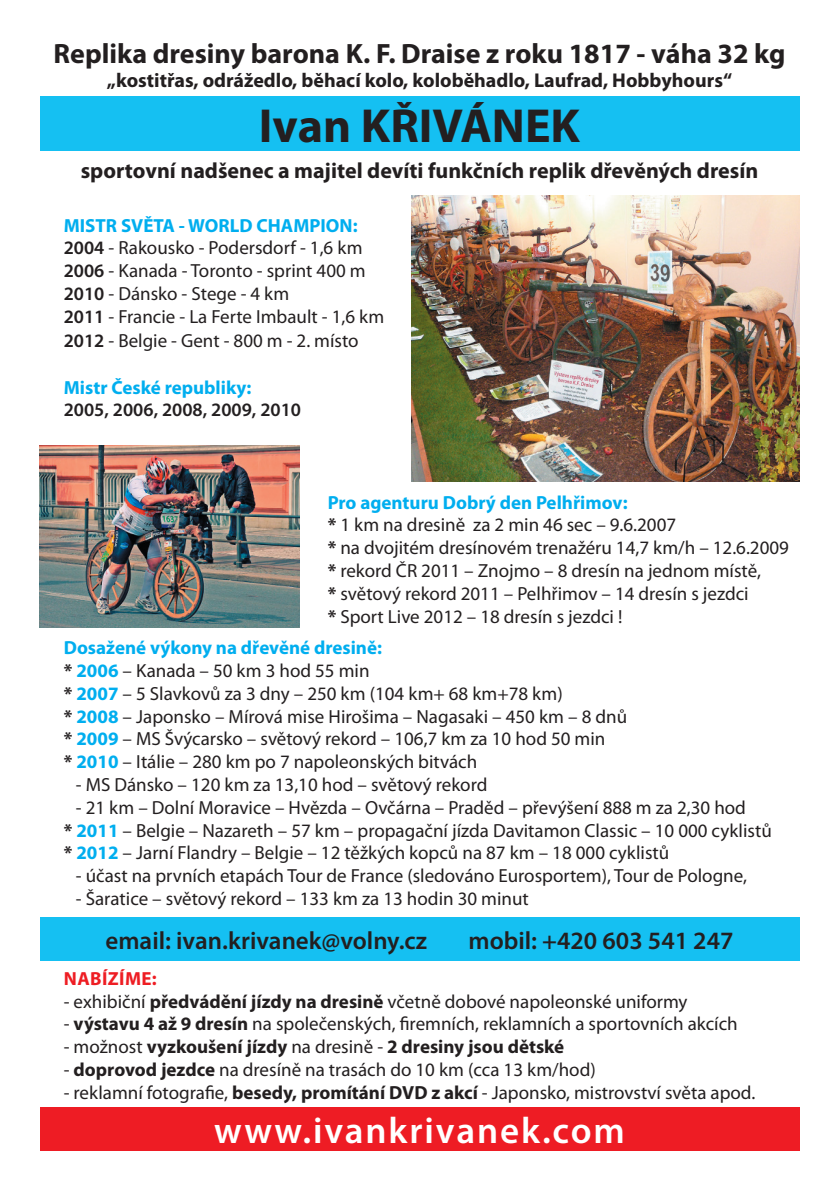
<style>
.page{position:relative;width:840px;height:1190px;background:#fff}
.page>*{position:absolute;margin:0;border:0;box-sizing:border-box;transform-origin:0 0}
.t1{font:700 48px "Myriad Pro";color:#231f20}
.t2{font:600 37px "Myriad Pro";letter-spacing:.05em;color:#fff}
.t3{font:700 28px "Myriad Pro";color:#231f20}
.t4{font:600 25px "Myriad Pro";color:#231f20}
.t5{font:700 22px "Myriad Pro";color:#231f20}
.t6{font:700 20px "Myriad Pro";color:#231f20}
.t7{font:19px/22.8px "Myriad Pro";color:#231f20}
.t8{font:700 19px "Myriad Pro";color:#231f20}
.t9{font:600 19px "Myriad Pro";color:#231f20}
.t10{font:700 19px "Myriad Pro";color:#00aeef}
.t11{font:700 19px "Myriad Pro";letter-spacing:.02em;color:#ee1d23}
.s1{font-weight:700;color:#00aeef}
.s2{font-weight:600}
.s3{font-weight:700}
.s4{font-weight:400}
</style>
<div class="page">
<div style="left:40px;top:1108px;width:759px;height:43px;background:#ee1c24"></div>
<div style="left:40px;top:96px;width:759px;height:55px;background:#15c0f2"></div>
<div style="left:40px;top:917px;width:759px;height:43px;background:#15c0f2"></div>
<img style="left:40px;top:446px;width:259px;height:181px">
<img style="left:411px;top:195px;width:388px;height:286px">
<h3 class="t3" style="left:54px;top:43px;width:733px">Replika dresiny barona K. F. Draise z roku 1817 - váha 32 kg</h3>
<p class="t6" style="left:107px;top:73px;width:627px">„kostitřas, odrážedlo, běhací kolo, koloběhadlo, Laufrad, Hobbyhours“</p>
<h1 class="t1" style="left:259px;top:107px;width:323px">Ivan KŘIVÁNEK</h1>
<p class="t5" style="left:81px;top:162px;width:679px">sportovní nadšenec a majitel devíti funkčních replik dřevěných dresín</p>
<p class="t7" style="left:64px;top:215px;width:322px"><span class="s1">MISTR SVĚTA - WORLD CHAMPION:<br></span><span class="s2">2004</span> - Rakousko - Podersdorf - 1,6 km <span class="s2">2006</span> - Kanada - Toronto - sprint 400 m <span class="s2">2010</span> - Dánsko - Stege - 4 km<br><span class="s2">2011</span> - Francie - La Ferte Imbault - 1,6 km <span class="s2">2012</span> - Belgie - Gent - 800 m - 2. místo</p>
<p class="t10" style="left:64px;top:380px;width:189px">Mistr České republiky:</p>
<p class="t9" style="left:64px;top:403px;width:239px">2005, 2006, 2008, 2009, 2010</p>
<p class="t7" style="left:328px;top:492px;width:463px"><span class="s1">Pro agenturu Dobrý den Pelhřimov:<br></span><span class="s3">*</span> 1 km na dresině za 2 min 46 sec – 9.6.2007<br><span class="s3">*</span> na dvojitém dresínovém trenažéru 14,7 km/h – 12.6.2009 <span class="s3">*</span> rekord ČR 2011 – Znojmo – 8 dresín na jednom místě,<br><span class="s3">*</span> světový rekord 2011 – Pelhřimov – 14 dresín s jezdci<br><span class="s3">*</span> Sport Live 2012 – 18 dresín s jezdci !</p>
<p class="t7" style="left:64px;top:638px;width:565px"><span class="s1">Dosažené výkony na dřevěné dresině:<br></span><span class="s3">*</span> <span class="s1">2006</span> – Kanada – 50 km 3 hod 55 min<br><span class="s3">*</span> <span class="s1">2007</span> – 5 Slavkovů za 3 dny – 250 km (104 km+ 68 km+78 km)<br><span class="s3">*</span> <span class="s1">2008</span> – Japonsko – Mírová mise Hirošima – Nagasaki – 450 km – 8 dnů <span class="s3">*</span> <span class="s1">2009</span> – MS Švýcarsko – světový rekord – 106,7 km za 10 hod 50 min<br><span class="s3">*</span> <span class="s1">2010</span> – Itálie – 280 km po 7 napoleonských bitvách</p>
<p class="t7" style="left:76px;top:775px;width:413px">- MS Dánsko – 120 km za 13,10 hod – světový rekord</p>
<p class="t7" style="left:64px;top:798px;width:710px;text-indent:12px">- 21 km – Dolní Moravice – Hvězda – Ovčárna – Praděd – převýšení 888 m za 2,30 hod<br><span class="s3">*</span> <span class="s1">2011</span> – Belgie – Nazareth – 57 km – propagační jízda Davitamon Classic – 10 000 cyklistů <span class="s3">*</span> <span class="s1">2012</span> – Jarní Flandry – Belgie – 12 těžkých kopců na 87 km – 18 000 cyklistů</p>
<p class="t7" style="left:76px;top:866px;width:673px">- účast na prvních etapách Tour de France (sledováno Eurosportem), Tour de Pologne,</p>
<p class="t7" style="left:76px;top:889px;width:454px">- Šaratice – světový rekord – 133 km za 13 hodin 30 minut</p>
<h3 class="t4" style="left:106px;top:931px;width:323px">email: ivan.krivanek@volny.cz</h3>
<h3 class="t4" style="left:468px;top:931px;width:267px">mobil: +420 603 541 247</h3>
<p class="t11" style="left:64px;top:971px;width:94px">NABÍZÍME:</p>
<p class="t7" style="left:64px;top:991px;width:625px">- exhibiční <span class="s3">předvádění jízdy na dresině</span> včetně dobové napoleonské uniformy</p>
<p class="t7" style="left:64px;top:1014px;width:676px">- <span class="s3">výstavu 4 až 9 dresín</span> na společenských, firemních, reklamních a sportovních akcích</p>
<p class="t8" style="left:64px;top:1040px;width:502px"><span class="s4">- možnost</span> vyzkoušení jízdy <span class="s4">na dresině -</span> 2 dresiny jsou dětské</p>
<p class="t7" style="left:64px;top:1060px;width:534px">- <span class="s3">doprovod jezdce</span> na dresíně na trasách do 10 km (cca 13 km/hod)</p>
<p class="t7" style="left:64px;top:1083px;width:693px">- reklamní fotografie, <span class="s3">besedy, promítání DVD z akcí</span> - Japonsko, mistrovství světa apod.</p>
<h2 class="t2" style="left:214px;top:1116px;width:412px">www.ivankrivanek.com</h2>
</div>
